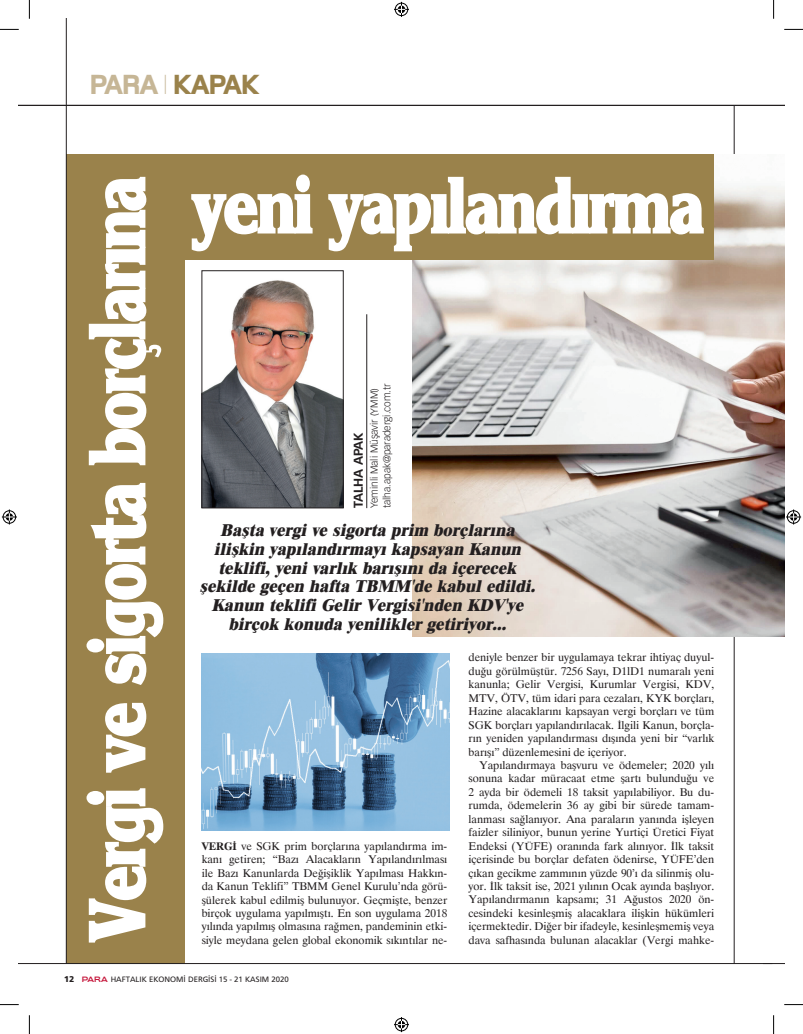
<style>
.page{position:relative;width:803px;height:1034px;background:#fff}
.page>*{position:absolute;margin:0;border:0;box-sizing:border-box;transform-origin:0 0}
.t1{font:800 81px "ITC Korinna";letter-spacing:-.05em;color:#fff;scale:.74 1}
.t2{font:800 28.75px "Foundry Monoline OT2";letter-spacing:-.05em;color:#9a824b}
.t3{font:italic 800 17.5px/18.8px "Dutch";color:#231f20;text-align:center}
.t4{font:700 12.5px "Vectora LT Pro";letter-spacing:-.005em;color:#231f20}
.t5{font:11.25px/13.4px "Dutch";letter-spacing:-.005em;color:#231f20;text-align:justify}
.t6{font:300 10px/12.5px "Vectora LT Pro";color:#231f20}
.t7{font:8.12px "Frutus";color:#231f20}
.s1{color:#c6b696}
.s2{font-weight:200;color:#c6b696}
.s3{font-weight:700}
.s4{font-weight:700;font-size:8.75px}
.s5{font-family:"Rhode";font-weight:500;font-stretch:expanded;font-size:6.88px;color:#c51439}
</style>
<div class="page">
<hr style="left:734px;top:106px;width:1px;height:857px;background:#231f20">
<hr style="left:19px;top:105px;width:765px;height:1px;background:#231f20">
<div style="left:66px;top:154px;width:119px;height:809px;background:#9a824b"></div>
<hr style="left:66px;top:19px;width:1px;height:944px;background:#231f20">
<hr style="left:19px;top:962px;width:753px;height:1px;background:#231f20">
<img style="left:412px;top:154px;width:372px;height:482px">
<div style="left:184px;top:154px;width:529px;height:106px;background:#9a824b"></div>
<img style="left:202px;top:653px;width:248px;height:177px">
<img style="left:204px;top:280px;width:137px;height:226px">
<div style="left:202px;top:270px;width:141px;height:238px;border:1px solid #231f20"></div>
<hr style="left:366px;top:314px;width:1px;height:194px;background:#231f20">
<svg style="left:0;top:29px;width:19px;height:1px"></svg>
<svg style="left:784px;top:29px;width:19px;height:1px"></svg>
<svg style="left:0;top:1004px;width:19px;height:1px"></svg>
<svg style="left:784px;top:1004px;width:19px;height:1px"></svg>
<svg style="left:29px;top:0;width:1px;height:19px"></svg>
<svg style="left:29px;top:1015px;width:1px;height:18px"></svg>
<svg style="left:773px;top:0;width:1px;height:19px"></svg>
<svg style="left:773px;top:1015px;width:1px;height:18px"></svg>
<svg style="left:394px;top:2px;width:15px;height:15px"></svg>
<svg style="left:394px;top:1017px;width:15px;height:14px"></svg>
<svg style="left:2px;top:509px;width:15px;height:15px"></svg>
<svg style="left:786px;top:509px;width:15px;height:15px"></svg>
<h2 class="t2" style="left:90px;top:64px;width:171px"><span class="s1">PARA</span> <span class="s2">I</span> KAPAK</h2>
<h1 class="t1" style="left:66px;top:941px;width:1037px;rotate:-90deg">Vergi ve sigorta borçlarına</h1>
<h1 class="t1" style="left:192px;top:154px;width:694px">yeni yapılandırma</h1>
<p class="t6" style="left:368px;top:508px;width:126px;rotate:-90deg">Yeminli Mali Müşavir (YMM) talha.apak@paradergi.com.tr</p>
<p class="t3" style="left:199px;top:520px;width:337px">Başta vergi ve sigorta prim borçlarına ilişkin yapılandırmayı kapsayan Kanun teklifi, yeni varlık barışını da içerecek şekilde geçen hafta TBMM'de kabul edildi.<br>Kanun teklifi Gelir Vergisi'nden KDV'ye birçok konuda yenilikler getiriyor...</p>
<p class="t4" style="left:351px;top:508px;width:77px;rotate:-90deg">TALHA APAK</p>
<p class="t5" style="left:202px;top:838px;width:247px"><span class="s3">VERGİ</span> ve SGK prim borçlarına yapılandırma im&shy;kanı getiren; “Bazı Alacakların Yapılandırılması ile Bazı Kanunlarda Değişiklik Yapılması Hakkın&shy;da Kanun Teklifi” TBMM Genel Kurulu’nda görü&shy;şülerek kabul edilmiş bulunuyor. Geçmişte, benzer birçok uygulama yapılmıştı. En son uygulama 2018 yılında yapılmış olmasına rağmen, pandeminin etki&shy;siyle meydana gelen global ekonomik sıkıntılar ne-</p>
<p class="t5" style="left:469px;top:650px;width:247px">deniyle benzer bir uygulamaya tekrar ihtiyaç duyul&shy;duğu görülmüştür. 7256 Sayı, D1lD1 numaralı yeni kanunla; Gelir Vergisi, Kurumlar Vergisi, KDV, MTV, ÖTV, tüm idari para cezaları, KYK borçları, Hazine alacaklarını kapsayan vergi borçları ve tüm SGK borçları yapılandırılacak. İlgili Kanun, borçla&shy;rın yeniden yapılandırması dışında yeni bir “varlık barışı” düzenlemesini de içeriyor.</p>
<p class="t5" style="left:469px;top:758px;width:247px;text-indent:11px">Yapılandırmaya başvuru ve ödemeler; 2020 yılı sonuna kadar müracaat etme şartı bulunduğu ve 2 ayda bir ödemeli 18 taksit yapılabiliyor. Bu du&shy;rumda, ödemelerin 36 ay gibi bir sürede tamam&shy;lanması sağlanıyor. Ana paraların yanında işleyen faizler siliniyor, bunun yerine Yurtiçi Üretici Fiyat Endeksi (YÜFE) oranında fark alınıyor. İlk taksit içerisinde bu borçlar defaten ödenirse, YÜFE’den çıkan gecikme zammının yüzde 90’ı da silinmiş olu&shy;yor. İlk taksit ise, 2021 yılının Ocak ayında başlıyor.<br>Yapılandırmanın kapsamı; 31 Ağustos 2020 ön&shy;cesindeki kesinleşmiş alacaklara ilişkin hükümleri içermektedir. Diğer bir ifadeyle, kesinleşmemiş veya</p>
<p class="t5" style="left:469px;top:932px;width:247px">dava safhasında bulunan alacaklar (Vergi mahke-</p>
<p class="t7" style="left:64px;top:973px;width:226px"><span class="s4">12</span> <span class="s5">PARA</span> HAF-TA-LIK EKO-NO-Mİ DER-Gİ-Sİ 15 - 21 KASIM 2020</p>
</div>
